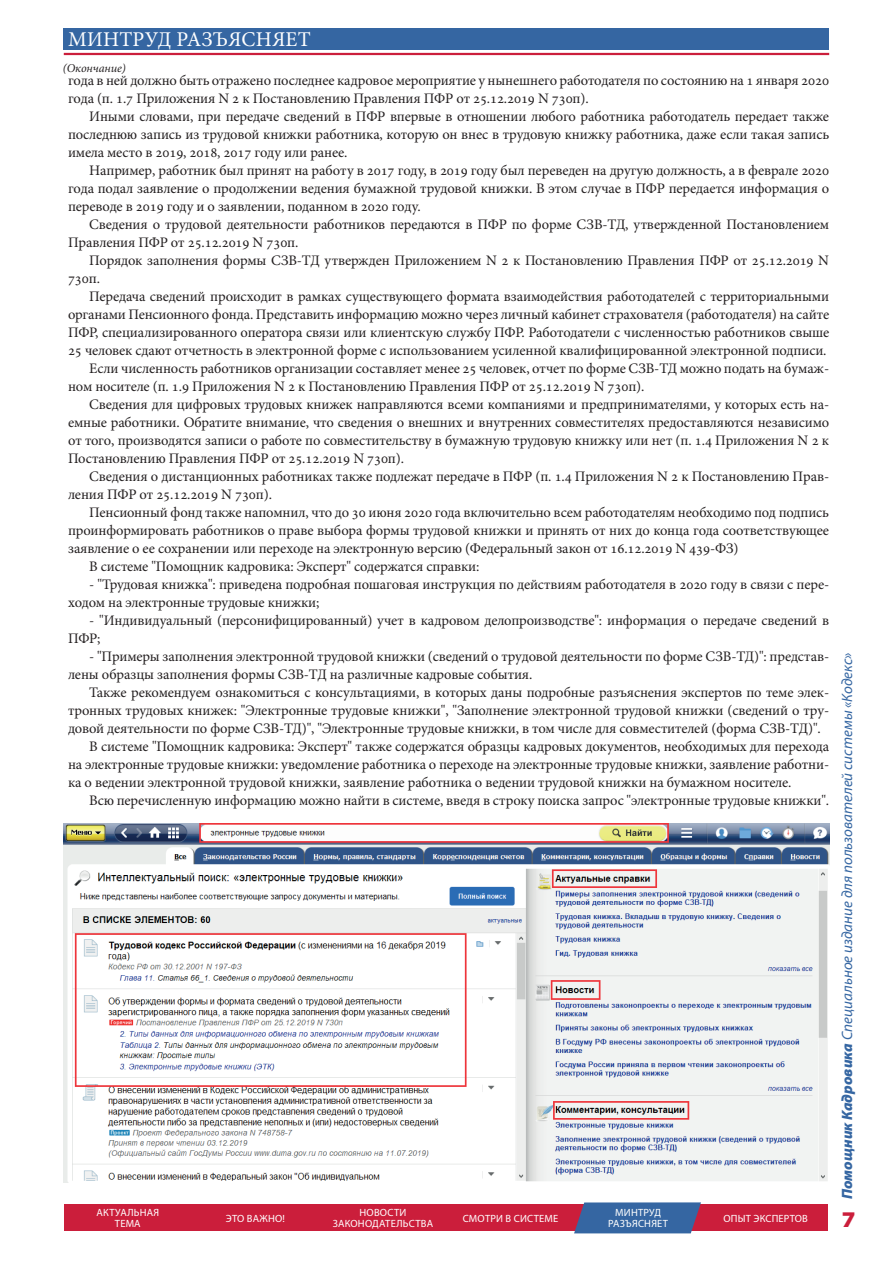
<style>
.page{position:relative;width:893px;height:1263px;background:#fff}
.page>*{position:absolute;margin:0;border:0;box-sizing:border-box;transform-origin:0 0}
.t1{font:900 semi-expanded 22.5px "Myriad Pro";color:#cb1e3b}
.t2{font:21px "Minion Pro";letter-spacing:.01em;color:#fff}
.t3{font:italic 15px "Myriad Pro";color:#3566a2}
.t4{font:14.55px/18px "Minion Pro";letter-spacing:-.01em;color:#231f20}
.t5{font:italic 12px "Minion Pro";letter-spacing:-.01em;color:#231f20}
.t6{font:10.5px/10.5px "Myriad Pro";letter-spacing:.02em;color:#fff;text-align:center}
.s1{font-weight:900}
</style>
<div class="page">
<div style="left:64px;top:29px;width:765px;height:21px;background:#3566a2"></div>
<hr style="left:64px;top:53px;width:765px;height:2px;background:#cb1e3b">
<div style="left:64px;top:1204px;width:763px;height:26px;background:#cb1e3b"></div>
<svg style="left:574px;top:1202px;width:127px;height:31px;background:#44649c"></svg>
<img style="left:64px;top:823px;width:765px;height:359px">
<h2 class="t2" style="left:68px;top:25px;width:244px">МИНТРУД РАЗЪЯСНЯЕТ</h2>
<p class="t5" style="left:63px;top:60px;width:65px">(Окончание)</p>
<p class="t4" style="left:68px;top:72px;width:763px">года в ней должно быть отражено последнее кадровое мероприятие у нынешнего работодателя по состоянию на 1 января 2020 года (п. 1.7 Приложения N 2 к Постановлению Правления ПФР от 25.12.2019 N 730п).</p>
<p class="t4" style="left:68px;top:108px;width:763px;text-align:justify;text-indent:21px">Иными словами, при передаче сведений в ПФР впервые в отношении любого работника работодатель передает также последнюю запись из трудовой книжки работника, которую он внес в трудовую книжку работника, даже если такая запись имела место в 2019, 2018, 2017 году или ранее.</p>
<p class="t4" style="left:68px;top:162px;width:763px;text-align:justify;text-indent:21px">Например, работник был принят на работу в 2017 году, в 2019 году был переведен на другую должность, а в феврале 2020 года подал заявление о продолжении ведения бумажной трудовой книжки. В этом случае в ПФР передается информация о переводе в 2019 году и о заявлении, поданном в 2020 году.</p>
<p class="t4" style="left:68px;top:216px;width:763px;text-indent:21px">Сведения о трудовой деятельности работников передаются в ПФР по форме СЗВ-ТД, утвержденной Постановлением<br>Правления ПФР от 25.12.2019 N 730п.</p>
<p class="t4" style="left:68px;top:252px;width:763px;text-indent:21px">Порядок заполнения формы СЗВ-ТД утвержден Приложением N 2 к Постановлению Правления ПФР от 25.12.2019 N<br>730п.</p>
<p class="t4" style="left:89px;top:288px;width:741px">Передача сведений происходит в рамках существующего формата взаимодействия работодателей с территориальными</p>
<p class="t4" style="left:68px;top:306px;width:763px">органами Пенсионного фонда. Представить информацию можно через личный кабинет страхователя (работодателя) на сайте</p>
<p class="t4" style="left:68px;top:324px;width:763px">ПФР, специализированного оператора связи или клиентскую службу ПФР. Работодатели с численностью работников свыше</p>
<p class="t4" style="left:68px;top:342px;width:760px">25 человек сдают отчетность в электронной форме с использованием усиленной квалифицированной электронной подписи.</p>
<p class="t4" style="left:89px;top:360px;width:741px">Если численность работников организации составляет менее 25 человек, отчет по форме СЗВ-ТД можно подать на бумаж-</p>
<p class="t4" style="left:68px;top:378px;width:578px">ном носителе (п. 1.9 Приложения N 2 к Постановлению Правления ПФР от 25.12.2019 N 730п).</p>
<p class="t4" style="left:89px;top:396px;width:741px">Сведения для цифровых трудовых книжек направляются всеми компаниями и предпринимателями, у которых есть на-</p>
<p class="t4" style="left:68px;top:414px;width:763px">емные работники. Обратите внимание, что сведения о внешних и внутренних совместителях предоставляются независимо</p>
<p class="t4" style="left:68px;top:432px;width:763px">от того, производятся записи о работе по совместительству в бумажную трудовую книжку или нет (п. 1.4 Приложения N 2 к</p>
<p class="t4" style="left:68px;top:450px;width:338px">Постановлению Правления ПФР от 25.12.2019 N 730п).</p>
<p class="t4" style="left:89px;top:468px;width:741px">Сведения о дистанционных работниках также подлежат передаче в ПФР (п. 1.4 Приложения N 2 к Постановлению Прав-</p>
<p class="t4" style="left:68px;top:486px;width:205px">ления ПФР от 25.12.2019 N 730п).</p>
<p class="t4" style="left:89px;top:504px;width:741px">Пенсионный фонд также напомнил, что до 30 июня 2020 года включительно всем работодателям необходимо под подпись</p>
<p class="t4" style="left:68px;top:522px;width:763px">проинформировать работников о праве выбора формы трудовой книжки и принять от них до конца года соответствующее</p>
<p class="t4" style="left:68px;top:540px;width:672px">заявление о ее сохранении или переходе на электронную версию (Федеральный закон от 16.12.2019 N 439-ФЗ)</p>
<p class="t4" style="left:89px;top:558px;width:392px">В системе "Помощник кадровика: Эксперт" содержатся справки:</p>
<p class="t4" style="left:68px;top:576px;width:763px;text-indent:21px">- "Трудовая книжка": приведена подробная пошаговая инструкция по действиям работодателя в 2020 году в связи с пере&shy;ходом на электронные трудовые книжки;</p>
<p class="t4" style="left:68px;top:612px;width:763px;text-indent:21px">- "Индивидуальный (персонифицированный) учет в кадровом делопроизводстве": информация о передаче сведений в<br>ПФР;</p>
<p class="t4" style="left:68px;top:648px;width:763px;text-indent:21px">- "Примеры заполнения электронной трудовой книжки (сведений о трудовой деятельности по форме СЗВ-ТД)": представ&shy;лены образцы заполнения формы СЗВ-ТД на различные кадровые события.</p>
<p class="t4" style="left:89px;top:684px;width:741px">Также рекомендуем ознакомиться с консультациями, в которых даны подробные разъяснения экспертов по теме элек-</p>
<p class="t4" style="left:68px;top:702px;width:763px">тронных трудовых книжек: "Электронные трудовые книжки", "Заполнение электронной трудовой книжки (сведений о тру-</p>
<p class="t4" style="left:68px;top:720px;width:754px">довой деятельности по форме СЗВ-ТД)", "Электронные трудовые книжки, в том числе для совместителей (форма СЗВ-ТД)".</p>
<p class="t4" style="left:89px;top:738px;width:741px">В системе "Помощник кадровика: Эксперт" также содержатся образцы кадровых документов, необходимых для перехода</p>
<p class="t4" style="left:68px;top:756px;width:763px">на электронные трудовые книжки: уведомление работника о переходе на электронные трудовые книжки, заявление работни-</p>
<p class="t4" style="left:68px;top:774px;width:725px">ка о ведении электронной трудовой книжки, заявление работника о ведении трудовой книжки на бумажном носителе.</p>
<p class="t4" style="left:89px;top:792px;width:741px">Всю перечисленную информацию можно найти в системе, введя в строку поиска запрос "электронные трудовые книжки".</p>
<p class="t6" style="left:97px;top:1207px;width:64px">АКТУАЛЬНАЯ<br>ТЕМА</p>
<p class="t6" style="left:226px;top:1212px;width:60px">ЭТО ВАЖНО!</p>
<p class="t6" style="left:333px;top:1207px;width:102px">НОВОСТИ<br>ЗАКОНОДАТЕЛЬСТВА</p>
<p class="t6" style="left:463px;top:1212px;width:97px">СМОТРИ В СИСТЕМЕ</p>
<p class="t6" style="left:608px;top:1207px;width:61px">МИНТРУД<br>РАЗЪЯСНЯЕТ</p>
<p class="t6" style="left:723px;top:1212px;width:86px">ОПЫТ ЭКСПЕРТОВ</p>
<p class="t3" style="left:838px;top:1199px;width:548px;rotate:-90deg"><span class="s1">Помощник Кадровика</span> Специальное издание для пользователей системы «Кодекс»</p>
<h1 class="t1" style="left:842px;top:1204px;width:15px">7</h1>
</div>
